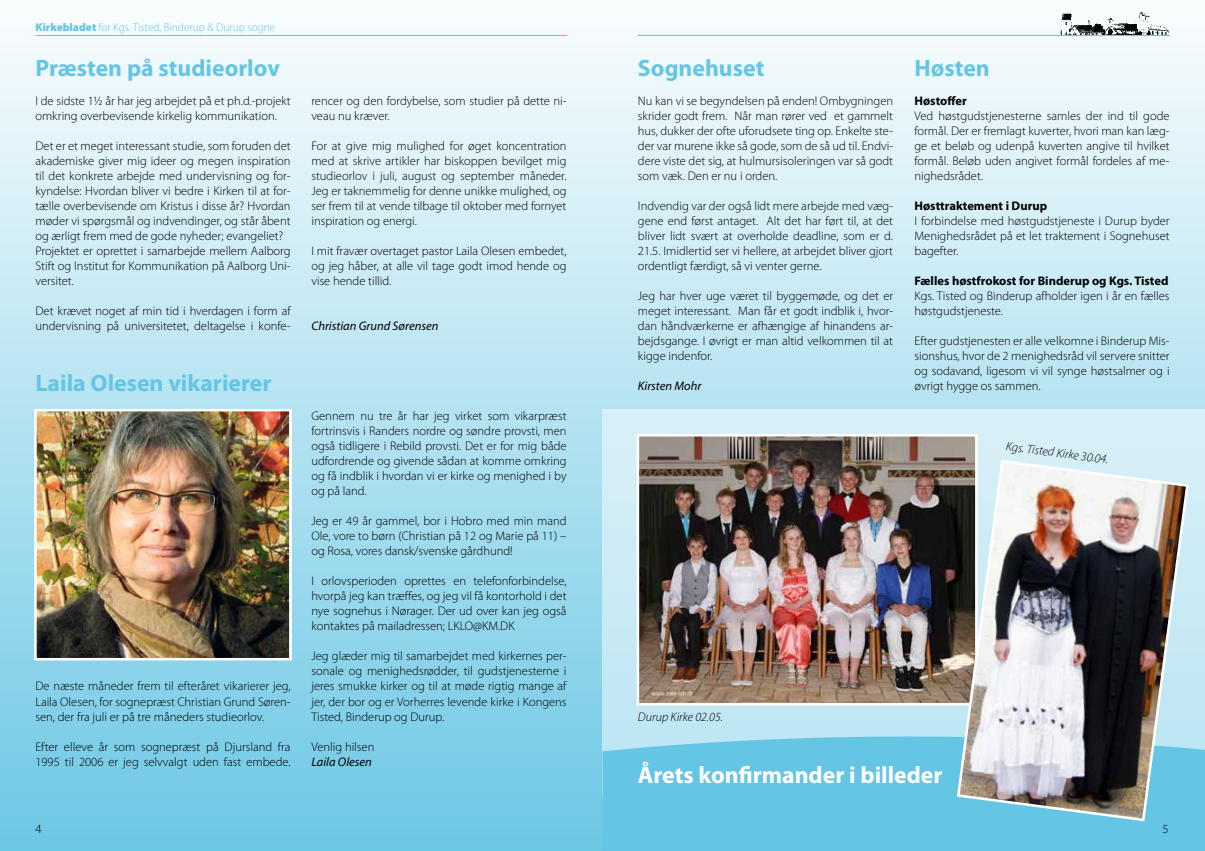
<style>
.page{position:relative;width:1205px;height:851px;background:#fff}
.page>*{position:absolute;margin:0;border:0;box-sizing:border-box;transform-origin:0 0}
.t1{font:700 23.75px "Myriad Pro";color:#65c5e4}
.t2{font:700 23.75px "Myriad Pro";color:#fff}
.t3{font:300 12.5px/15px "Myriad Pro";color:#000;text-align:justify}
.t4{font:700 12.5px "Myriad Pro";color:#000}
.t5{font:italic 12.5px "Myriad Pro";color:#000}
.t6{font:italic 300 12.5px "Myriad Pro";color:#000}
.t7{font:300 11.25px "Myriad Pro";color:#65c5e4}
.s1{font-weight:900}
</style>
<div class="page">
<div style="left:0;top:0;width:1205px;height:850px;background:linear-gradient(to bottom,#fafcfd,#6dc7e5)"></div>
<svg style="left:602px;top:409px;width:603px;height:327px;background:#ceecf5"></svg>
<div style="left:602px;top:736px;width:603px;height:114px;background:#65c5e4"></div>
<hr style="left:638px;top:35px;width:531px;height:1px;background:#65c5e4">
<img style="left:37px;top:412px;width:251px;height:245px">
<div style="left:34px;top:409px;width:258px;height:251px;border:2px solid #fff"></div>
<img style="left:640px;top:437px;width:334px;height:265px">
<div style="left:637px;top:434px;width:340px;height:271px;border:2px solid #fff"></div>
<img style="left:955px;top:458px;width:235px;height:364px">
<p class="t7" style="left:35px;top:21px;width:241px"><span class="s1">Kirkebladet</span> for Kgs. Tisted, Binderup &amp; Durup sogne</p>
<h1 class="t1" style="left:35px;top:53px;width:246px">Præsten på studieorlov</h1>
<h1 class="t1" style="left:638px;top:53px;width:128px">Sognehuset</h1>
<h1 class="t1" style="left:914px;top:53px;width:77px">Høsten</h1>
<p class="t3" style="left:35px;top:94px;width:257px">I de sidste 1½ år har jeg arbejdet på et ph.d.-projekt omkring overbevisende kirkelig kommunikation.</p>
<p class="t3" style="left:35px;top:139px;width:257px;text-align:left">Det er et meget interessant studie, som foruden det akademiske giver mig ideer og megen inspiration til det konkrete arbejde med undervisning og for&shy;kyndelse: Hvordan bliver vi bedre i Kirken til at for&shy;tælle overbevisende om Kristus i disse år? Hvordan møder vi spørgsmål og indvendinger, og står åbent og ærligt frem med de gode nyheder; evangeliet?<br>Projektet er oprettet i samarbejde mellem Aalborg Stift og Institut for Kommunikation på Aalborg Uni&shy;versitet.</p>
<p class="t3" style="left:35px;top:304px;width:257px">Det krævet noget af min tid i hverdagen i form af undervisning på universitetet, deltagelse i konfe-</p>
<h1 class="t1" style="left:35px;top:368px;width:237px">Laila Olesen vikarierer</h1>
<p class="t3" style="left:35px;top:679px;width:257px">De næste måneder frem til efteråret vikarierer jeg, Laila Olesen, for sognepræst Christian Grund Søren&shy;sen, der fra juli er på tre måneders studieorlov.</p>
<p class="t3" style="left:35px;top:739px;width:257px">Efter elleve år som sognepræst på Djursland fra<br>1995 til 2006 er jeg selvvalgt uden fast embede.</p>
<p class="t3" style="left:311px;top:94px;width:257px">rencer og den fordybelse, som studier på dette ni&shy;veau nu kræver.</p>
<p class="t3" style="left:311px;top:139px;width:257px">For at give mig mulighed for øget koncentration med at skrive artikler har biskoppen bevilget mig studieorlov i juli, august og september måneder.<br>Jeg er taknemmelig for denne unikke mulighed, og ser frem til at vende tilbage til oktober med fornyet inspiration og energi.</p>
<p class="t3" style="left:311px;top:244px;width:257px">I mit fravær overtaget pastor Laila Olesen embedet, og jeg håber, at alle vil tage godt imod hende og vise hende tillid.</p>
<p class="t5" style="left:311px;top:318px;width:128px">Christian Grund Sørensen</p>
<p class="t3" style="left:311px;top:409px;width:257px">Gennem nu tre år har jeg virket som vikarpræst fortrinsvis i Randers nordre og søndre provsti, men også tidligere i Rebild provsti. Det er for mig både udfordrende og givende sådan at komme omkring og få indblik i hvordan vi er kirke og menighed i by og på land.</p>
<p class="t3" style="left:311px;top:514px;width:257px">Jeg er 49 år gammel, bor i Hobro med min mand Ole, vore to børn (Christian på 12 og Marie på 11) – og Rosa, vores dansk/svenske gårdhund!</p>
<p class="t3" style="left:311px;top:574px;width:257px">I orlovsperioden oprettes en telefonforbindelse, hvorpå jeg kan træffes, og jeg vil få kontorhold i det nye sognehus i Nørager. Der ud over kan jeg også kontaktes på mailadressen; LKLO@KM.DK</p>
<p class="t3" style="left:311px;top:649px;width:257px">Jeg glæder mig til samarbejdet med kirkernes per&shy;sonale og menighedsrødder, til gudstjenesterne i jeres smukke kirker og til at møde rigtig mange af jer, der bor og er Vorherres levende kirke i Kongens Tisted, Binderup og Durup.</p>
<p class="t3" style="left:311px;top:739px;width:64px">Venlig hilsen</p>
<p class="t5" style="left:311px;top:753px;width:62px">Laila Olesen</p>
<p class="t3" style="left:638px;top:94px;width:257px">Nu kan vi se begyndelsen på enden! Ombygningen skrider godt frem. Når man rører ved et gammelt hus, dukker der ofte uforudsete ting op. Enkelte ste&shy;der var murene ikke så gode, som de så ud til. Endvi&shy;dere viste det sig, at hulmursisoleringen var så godt som væk. Den er nu i orden.</p>
<p class="t3" style="left:638px;top:199px;width:257px">Indvendig var der også lidt mere arbejde med væg&shy;gene end først antaget. Alt det har ført til, at det bliver lidt svært at overholde deadline, som er d.<br>21.5. Imidlertid ser vi hellere, at arbejdet bliver gjort ordentligt færdigt, så vi venter gerne.</p>
<p class="t3" style="left:638px;top:289px;width:257px">Jeg har hver uge været til byggemøde, og det er meget interessant. Man får et godt indblik i, hvor&shy;dan håndværkerne er afhængige af hinandens ar&shy;bejdsgange. I øvrigt er man altid velkommen til at kigge indenfor.</p>
<p class="t5" style="left:638px;top:378px;width:65px">Kirsten Mohr</p>
<p class="t4" style="left:914px;top:93px;width:54px">Høstoffer</p>
<p class="t3" style="left:914px;top:109px;width:257px">Ved høstgudstjenesterne samles der ind til gode formål. Der er fremlagt kuverter, hvori man kan læg&shy;ge et beløb og udenpå kuverten angive til hvilket formål. Beløb uden angivet formål fordeles af me&shy;nighedsrådet.</p>
<p class="t4" style="left:914px;top:198px;width:134px">Høsttraktement i Durup</p>
<p class="t3" style="left:914px;top:214px;width:257px">I forbindelse med høstgudstjeneste i Durup byder Menighedsrådet på et let traktement i Sognehuset bagefter.</p>
<p class="t4" style="left:914px;top:273px;width:256px">Fælles høstfrokost for Binderup og Kgs. Tisted</p>
<p class="t3" style="left:914px;top:289px;width:257px">Kgs. Tisted og Binderup afholder igen i år en fælles høstgudstjeneste.</p>
<p class="t3" style="left:914px;top:334px;width:257px">Efter gudstjenesten er alle velkomne i Binderup Mis&shy;sionshus, hvor de 2 menighedsråd vil servere snitter og sodavand, ligesom vi vil synge høstsalmer og i øvrigt hygge os sammen.</p>
<p class="t6" style="left:1007px;top:439px;width:105px;rotate:8deg">Kgs. Tisted Kirke 30.04.</p>
<p class="t6" style="left:638px;top:709px;width:87px">Durup Kirke 02.05.</p>
<h1 class="t2" style="left:638px;top:759px;width:306px">Årets konfirmander i billeder</h1>
<p class="t3" style="left:35px;top:821px;width:8px">4</p>
<p class="t3" style="left:1162px;top:821px;width:8px">5</p>
</div>
